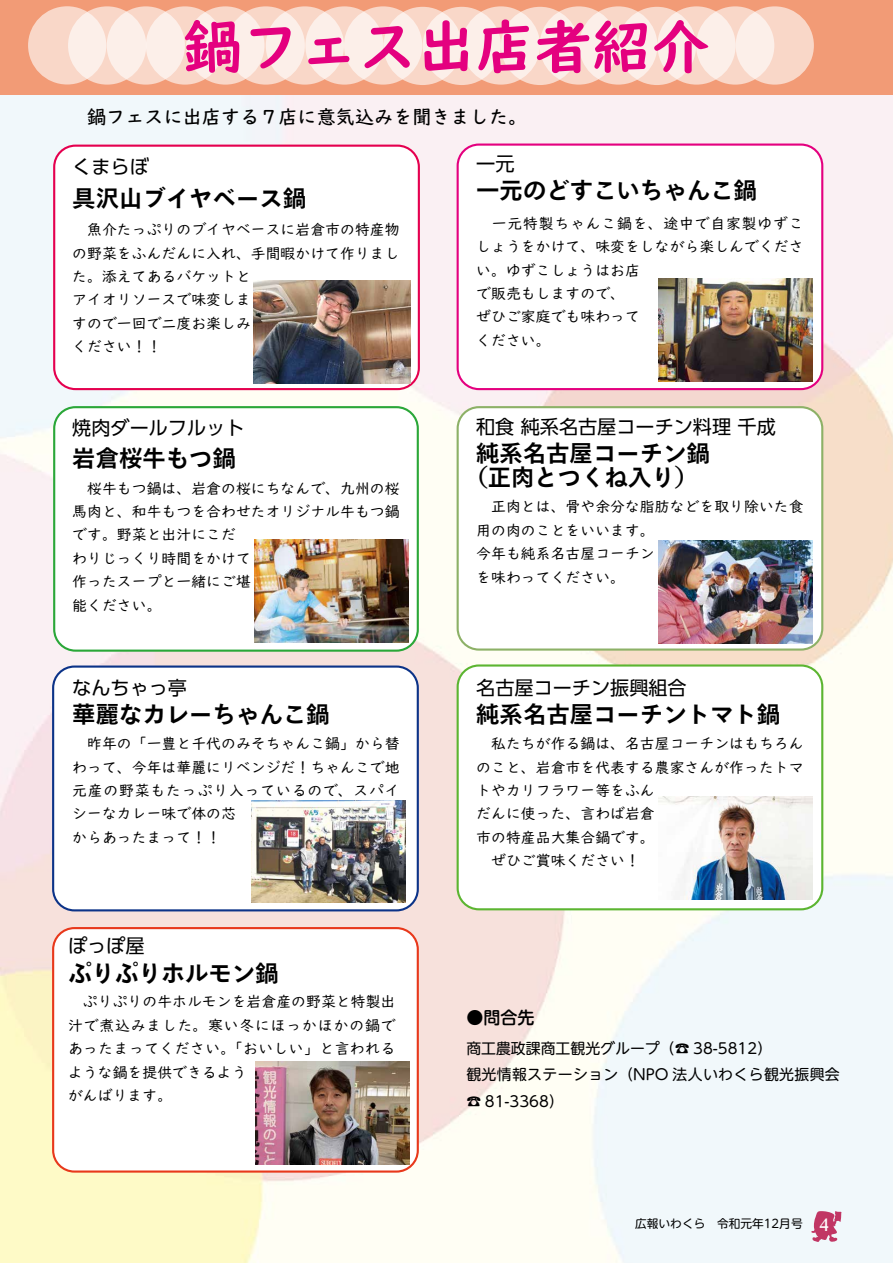
<style>
.page{position:relative;width:893px;height:1263px;background:#fff}
.page>*{position:absolute;margin:0;border:0;box-sizing:border-box;transform-origin:0 0}
.t1{font:700 58.5px "UD Digi Kyokasho Std";color:#e4007f}
.t2{font:700 23.4px/23.4px "Tazugane Gothic Std N";color:#000;text-align:center}
.t3{font:19.2px "UD Shin Go Pro";color:#000}
.t4{font:500 19.2px "UD Digi Kyokasho Std N";color:#000}
.t5{font:500 16.95px "UD Shin M Go Pro";color:#000}
.t6{font:700 15.9px "UD Reimin Pro";color:#fff;scale:.95 1}
.t7{font:14.85px/23.4px "UD Digi Kyokasho Std";color:#000}
.t8{font:14.85px/26.1px "UD Shin M Go Pro";color:#000}
.t9{font:11.7px "UD Shin M Go Pro";color:#000}
</style>
<div class="page">
<img style="left:0;top:95px;width:893px;height:1168px">
<svg style="left:811px;top:1211px;width:31px;height:31px"></svg>
<div style="left:0;top:0;width:893px;height:95px;background:#f29b76"></div>
<div style="left:28px;top:6px;width:78px;height:79px;background:#f9d7c8;border-radius:50%"></div>
<svg style="left:68px;top:6px;width:78px;height:79px;background:#fae5db"></svg>
<svg style="left:107px;top:6px;width:78px;height:79px;background:#fae5dc"></svg>
<svg style="left:146px;top:6px;width:78px;height:79px;background:#fae5db"></svg>
<svg style="left:186px;top:6px;width:78px;height:79px;background:#fae4da"></svg>
<svg style="left:227px;top:6px;width:78px;height:79px;background:#fae4da"></svg>
<svg style="left:266px;top:6px;width:78px;height:79px;background:#fae5db"></svg>
<svg style="left:305px;top:6px;width:79px;height:79px;background:#fae5db"></svg>
<svg style="left:344px;top:6px;width:78px;height:79px;background:#fae5dc"></svg>
<svg style="left:384px;top:7px;width:78px;height:78px;background:#fae5dc"></svg>
<svg style="left:423px;top:7px;width:78px;height:78px;background:#fae6dc"></svg>
<svg style="left:462px;top:6px;width:78px;height:79px;background:#fae5db"></svg>
<svg style="left:501px;top:7px;width:78px;height:78px;background:#fae6dd"></svg>
<svg style="left:540px;top:6px;width:78px;height:79px;background:#fae5dc"></svg>
<svg style="left:579px;top:6px;width:78px;height:79px;background:#fae5db"></svg>
<svg style="left:618px;top:7px;width:78px;height:78px;background:#fae6dd"></svg>
<svg style="left:657px;top:6px;width:79px;height:79px;background:#fae5db"></svg>
<svg style="left:696px;top:6px;width:78px;height:79px;background:#fae5db"></svg>
<svg style="left:736px;top:6px;width:78px;height:79px;background:#fadfd3"></svg>
<div style="left:54px;top:146px;width:365px;height:243px;background:#fff;border-radius:21px"></div>
<div style="left:53px;top:145px;width:367px;height:245px;border:2px solid #e5004f;border-radius:21px"></div>
<div style="left:53px;top:666px;width:365px;height:244px;background:#fff;border-radius:21px"></div>
<div style="left:52px;top:665px;width:367px;height:246px;border:2px solid #0c3388;border-radius:21px"></div>
<div style="left:54px;top:407px;width:364px;height:244px;background:#fff;border-radius:21px"></div>
<div style="left:53px;top:406px;width:366px;height:246px;border:2px solid #2aa738;border-radius:21px"></div>
<img style="left:255px;top:540px;width:154px;height:103px">
<div style="left:53px;top:928px;width:365px;height:243px;background:#fff;border-radius:21px"></div>
<div style="left:52px;top:927px;width:367px;height:245px;border:2px solid #e8381b;border-radius:21px"></div>
<img style="left:255px;top:1061px;width:154px;height:103px">
<div style="left:458px;top:407px;width:364px;height:242px;background:#fff;border-radius:21px"></div>
<div style="left:457px;top:406px;width:366px;height:245px;border:2px solid #8db167;border-radius:21px"></div>
<img style="left:658px;top:540px;width:155px;height:103px">
<div style="left:458px;top:145px;width:364px;height:244px;background:#fff;border-radius:21px"></div>
<div style="left:457px;top:144px;width:366px;height:246px;border:2px solid #e4007f;border-radius:21px"></div>
<img style="left:658px;top:278px;width:155px;height:103px">
<div style="left:458px;top:665px;width:364px;height:244px;background:#fff;border-radius:21px"></div>
<div style="left:457px;top:664px;width:366px;height:246px;border:2px solid #5cb531;border-radius:21px"></div>
<img style="left:658px;top:796px;width:155px;height:103px">
<img style="left:253px;top:281px;width:157px;height:103px">
<img style="left:252px;top:800px;width:154px;height:102px">
<h1 class="t1" style="left:183px;top:1px;width:528px">鍋フェス出店者紹介</h1>
<p class="t4" style="left:87px;top:102px;width:442px">鍋フェスに出店する７店に意気込みを聞きました。</p>
<p class="t3" style="left:72px;top:151px;width:78px">くまらぼ</p>
<h2 class="t2" style="left:72px;top:188px;width:235px">具沢山ブイヤベース鍋</h2>
<p class="t7" style="left:72px;top:218px;width:329px">　魚介たっぷりのブイヤベースに岩倉市の特産物の野菜をふんだんに入れ、手間暇かけて作りました。添えてあるバケットと<br>アイオリソースで味変しま<br>すので一回で二度お楽しみ<br>ください!!</p>
<p class="t3" style="left:72px;top:412px;width:174px">焼肉ダールフルット</p>
<h2 class="t2" style="left:72px;top:449px;width:165px">岩倉桜牛もつ鍋</h2>
<p class="t7" style="left:72px;top:476px;width:329px">　桜牛もつ鍋は、岩倉の桜にちなんで、九州の桜馬肉と、和牛もつを合わせたオリジナル牛もつ鍋です。野菜と出汁にこだ<br>わりじっくり時間をかけて<br>作ったスープと一緒にご堪<br>能ください。</p>
<p class="t3" style="left:72px;top:672px;width:116px">なんちゃっ亭</p>
<h2 class="t2" style="left:72px;top:705px;width:259px">華麗なカレーちゃんこ鍋</h2>
<p class="t7" style="left:72px;top:732px;width:329px">　昨年の「一豊と千代のみそちゃんこ鍋」から替わって、今年は華麗にリベンジだ！ちゃんこで地元産の野菜もたっぷり入っているので、スパイシーなカレー味で体の芯<br>からあったまって!!</p>
<p class="t3" style="left:68px;top:931px;width:78px">ぽっぽ屋</p>
<h2 class="t2" style="left:68px;top:963px;width:212px">ぷりぷりホルモン鍋</h2>
<p class="t7" style="left:68px;top:990px;width:329px">　ぷりぷりの牛ホルモンを岩倉産の野菜と特製出汁で煮込みました。寒い冬にほっかほかの鍋であったまってください。「おいしい」と言われるような鍋を提供できるよう<br>がんばります。</p>
<p class="t3" style="left:476px;top:148px;width:40px">一元</p>
<h2 class="t2" style="left:476px;top:180px;width:282px">一元のどすこいちゃんこ鍋</h2>
<p class="t7" style="left:476px;top:211px;width:329px">　一元特製ちゃんこ鍋を、途中で自家製ゆずこしょうをかけて、味変をしながら楽しんでください。ゆずこしょうはお店<br>で販売もしますので、<br>ぜひご家庭でも味わって<br>ください。</p>
<p class="t3" style="left:476px;top:411px;width:301px">和食純系名古屋コーチン料理千成</p>
<h2 class="t2" style="left:464px;top:444px;width:247px">純系名古屋コーチン鍋（正肉とつくね入り(</h2>
<p class="t7" style="left:476px;top:495px;width:329px">　正肉とは、骨や余分な脂肪などを取り除いた食用の肉のことをいいます。<br>今年も純系名古屋コーチン<br>を味わってください。</p>
<p class="t3" style="left:476px;top:672px;width:212px">名古屋コーチン振興組合</p>
<h2 class="t2" style="left:476px;top:705px;width:306px">純系名古屋コーチントマト鍋</h2>
<p class="t7" style="left:476px;top:732px;width:329px">　私たちが作る鍋は、名古屋コーチンはもちろんのこと、岩倉市を代表する農家さんが作ったトマトやカリフラワー等をふん<br>だんに使った、言わば岩倉<br>市の特産品大集合鍋です。<br>　ぜひご賞味ください!</p>
<p class="t5" style="left:466px;top:1004px;width:70px">●問合先</p>
<p class="t8" style="left:466px;top:1035px;width:375px">商工農政課商工観光グループ)☎ 38-5812(<br>観光情報ステーション（NPO 法人いわくら観光振興会☎ 81-3368(</p>
<p class="t9" style="left:635px;top:1214px;width:169px">広報いわくら　令和元年12月号</p>
<p class="t6" style="left:819px;top:1212px;width:11px">4</p>
</div>
